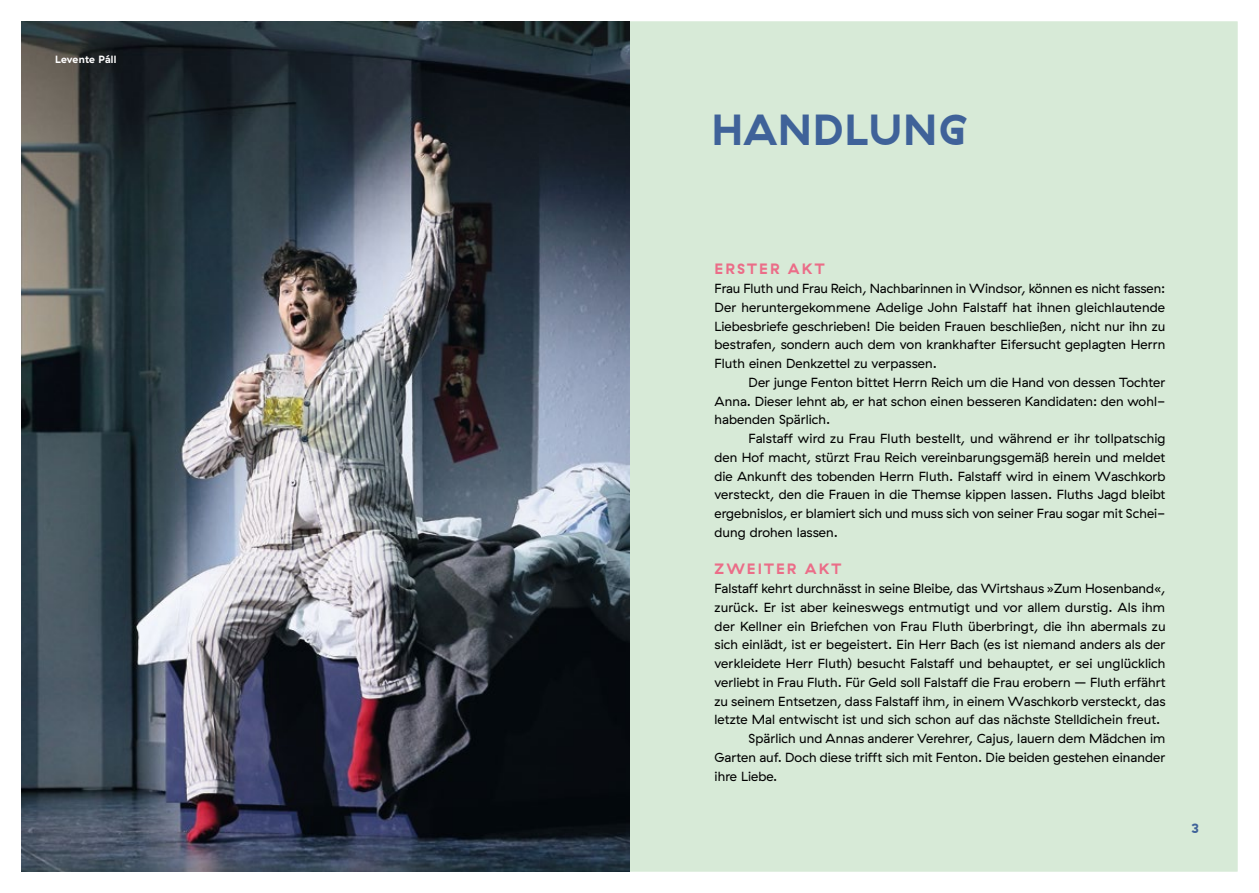
<style>
.page{position:relative;width:1259px;height:893px;background:#fff}
.page>*{position:absolute;margin:0;border:0;box-sizing:border-box;transform-origin:0 0}
.t1{font:700 43.5px "GT Haptik";letter-spacing:.02em;color:#3f6299}
.t2{font:700 15px "GT Haptik";letter-spacing:.14em;color:#eb6d88}
.t3{font:700 13.5px "GT Haptik";color:#3f6299}
.t4{font:13.2px/18.8px "GT Haptik";letter-spacing:.005em;color:#000;text-align:justify}
.t5{font:700 10.5px "GT Haptik";letter-spacing:.015em;color:#fff}
</style>
<div class="page">
<div style="left:629px;top:21px;width:609px;height:851px;background:#d7ead7"></div>
<img style="left:21px;top:21px;width:608px;height:851px">
<p class="t5" style="left:55px;top:53px;width:63px">Levente Páll</p>
<h1 class="t1" style="left:711px;top:104px;width:257px">HANDLUNG</h1>
<p class="t2" style="left:714px;top:260px;width:111px">ERSTER AKT</p>
<p class="t4" style="left:714px;top:279px;width:452px">Frau Fluth und Frau Reich, Nachbarinnen in Windsor, können es nicht fassen:<br>Der heruntergekommene Adelige John Falstaff hat ihnen gleichlautende Liebesbriefe geschrieben! Die beiden Frauen beschließen, nicht nur ihn zu bestrafen, sondern auch dem von krankhafter Eifersucht geplagten Herrn Fluth einen Denkzettel zu verpassen.</p>
<p class="t4" style="left:714px;top:373px;width:452px;text-indent:34px">Der junge Fenton bittet Herrn Reich um die Hand von dessen Tochter Anna. Dieser lehnt ab, er hat schon einen besseren Kandidaten: den wohl&shy;habenden Spärlich.</p>
<p class="t4" style="left:714px;top:429px;width:452px;text-indent:34px">Falstaff wird zu Frau Fluth bestellt, und während er ihr tollpatschig den Hof macht, stürzt Frau Reich vereinbarungsgemäß herein und meldet die Ankunft des tobenden Herrn Fluth. Falstaff wird in einem Waschkorb versteckt, den die Frauen in die Themse kippen lassen. Fluths Jagd bleibt ergebnislos, er blamiert sich und muss sich von seiner Frau sogar mit Schei&shy;dung drohen lassen.</p>
<p class="t2" style="left:714px;top:560px;width:128px">ZWEITER AKT</p>
<p class="t4" style="left:714px;top:579px;width:452px">Falstaff kehrt durchnässt in seine Bleibe, das Wirtshaus »Zum Hosenband«,</p>
<p class="t4" style="left:714px;top:598px;width:452px">zurück. Er ist aber keineswegs entmutigt und vor allem durstig. Als ihm</p>
<p class="t4" style="left:714px;top:617px;width:452px">der Kellner ein Briefchen von Frau Fluth überbringt, die ihn abermals zu</p>
<p class="t4" style="left:714px;top:635px;width:452px">sich einlädt, ist er begeistert. Ein Herr Bach (es ist niemand anders als der</p>
<p class="t4" style="left:714px;top:654px;width:452px">verkleidete Herr Fluth) besucht Falstaff und behauptet, er sei unglücklich</p>
<p class="t4" style="left:714px;top:673px;width:452px">verliebt in Frau Fluth. Für Geld soll Falstaff die Frau erobern – Fluth erfährt</p>
<p class="t4" style="left:714px;top:692px;width:452px">zu seinem Entsetzen, dass Falstaff ihm, in einem Waschkorb versteckt, das</p>
<p class="t4" style="left:714px;top:710px;width:447px">letzte Mal entwischt ist und sich schon auf das nächste Stelldichein freut.</p>
<p class="t4" style="left:748px;top:729px;width:418px">Spärlich und Annas anderer Verehrer, Cajus, lauern dem Mädchen im</p>
<p class="t4" style="left:714px;top:748px;width:452px">Garten auf. Doch diese trifft sich mit Fenton. Die beiden gestehen einander</p>
<p class="t4" style="left:714px;top:767px;width:64px">ihre Liebe.</p>
<p class="t3" style="left:1190px;top:820px;width:10px">3</p>
</div>
